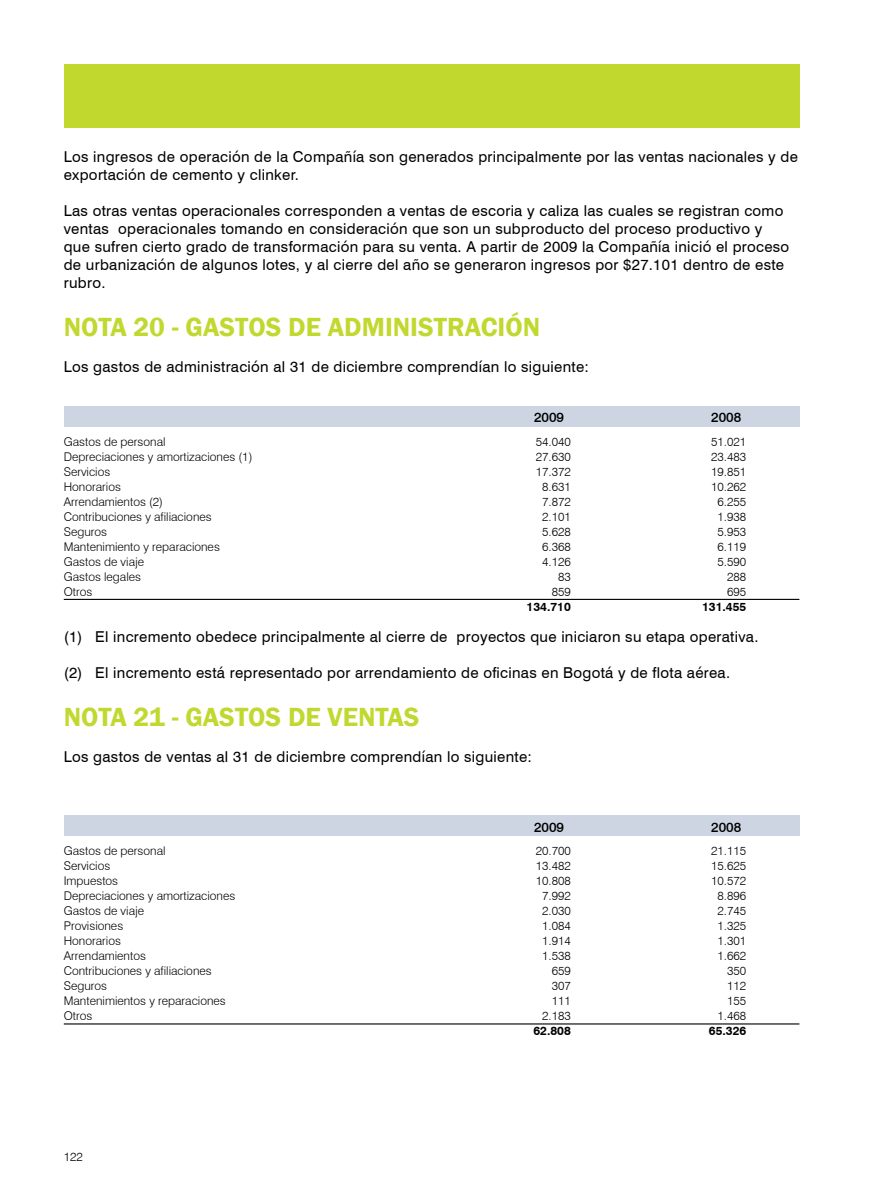
<style>
.page{position:relative;width:893px;height:1191px;background:#fff}
.page>*{position:absolute;margin:0;border:0;box-sizing:border-box;transform-origin:0 0}
.t1{font:600 27px "Franklin Gothic";color:#c1d82f}
.t2{font:15px/18px "Swiss 721 BT";letter-spacing:.02em;color:#000}
.t3{font:500 13.5px "Swiss 721 BT";color:#000}
.t4{font:300 12px "Swiss 721 BT";color:#000}
.t5{font:700 12px "Swiss 721 BT";color:#000}
</style>
<div class="page">
<div style="left:64px;top:64px;width:735px;height:64px;background:#c1d82f"></div>
<div style="left:64px;top:406px;width:735px;height:20px;background:#ccd5e1"></div>
<div style="left:64px;top:815px;width:735px;height:20px;background:#ccd5e1"></div>
<hr style="left:64px;top:599px;width:735px;height:1px;background:#000">
<hr style="left:64px;top:1023px;width:735px;height:1px;background:#000">
<p class="t2" style="left:64px;top:148px;width:736px">Los ingresos de operación de la Compañía son generados principalmente por las ventas nacionales y de exportación de cemento y clinker.</p>
<p class="t2" style="left:64px;top:202px;width:727px">Las otras ventas operacionales corresponden a ventas de escoria y caliza las cuales se registran como ventas operacionales tomando en consideración que son un subproducto del proceso productivo y que sufren cierto grado de transformación para su venta. A partir de 2009 la Compañía inició el proceso de urbanización de algunos lotes, y al cierre del año se generaron ingresos por $27.101 dentro de este rubro.</p>
<h1 class="t1" style="left:64px;top:310px;width:478px">NOTA 20 - GASTOS DE ADMINISTRACIÓN</h1>
<p class="t2" style="left:64px;top:358px;width:527px">Los gastos de administración al 31 de diciembre comprendían lo siguiente:</p>
<p class="t3" style="left:534px;top:409px;width:32px">2009</p>
<p class="t3" style="left:711px;top:409px;width:32px">2008</p>
<p class="t4" style="left:64px;top:434px;width:103px">Gastos de personal</p>
<p class="t4" style="left:536px;top:434px;width:37px">54.040</p>
<p class="t4" style="left:711px;top:434px;width:37px">51.021</p>
<p class="t4" style="left:64px;top:449px;width:190px">Depreciaciones y amortizaciones (1)</p>
<p class="t4" style="left:536px;top:449px;width:37px">27.630</p>
<p class="t4" style="left:711px;top:449px;width:37px">23.483</p>
<p class="t4" style="left:64px;top:464px;width:48px">Servicios</p>
<p class="t4" style="left:536px;top:464px;width:37px">17.372</p>
<p class="t4" style="left:711px;top:464px;width:37px">19.851</p>
<p class="t4" style="left:64px;top:479px;width:59px">Honorarios</p>
<p class="t4" style="left:542px;top:479px;width:30px">8.631</p>
<p class="t4" style="left:711px;top:479px;width:37px">10.262</p>
<p class="t4" style="left:64px;top:494px;width:101px">Arrendamientos (2)</p>
<p class="t4" style="left:542px;top:494px;width:30px">7.872</p>
<p class="t4" style="left:718px;top:494px;width:30px">6.255</p>
<p class="t4" style="left:64px;top:509px;width:149px">Contribuciones y afiliaciones</p>
<p class="t4" style="left:542px;top:509px;width:30px">2.101</p>
<p class="t4" style="left:718px;top:509px;width:30px">1.938</p>
<p class="t4" style="left:64px;top:524px;width:45px">Seguros</p>
<p class="t4" style="left:542px;top:524px;width:30px">5.628</p>
<p class="t4" style="left:718px;top:524px;width:30px">5.953</p>
<p class="t4" style="left:64px;top:539px;width:158px">Mantenimiento y reparaciones</p>
<p class="t4" style="left:542px;top:539px;width:30px">6.368</p>
<p class="t4" style="left:718px;top:539px;width:30px">6.119</p>
<p class="t4" style="left:64px;top:554px;width:82px">Gastos de viaje</p>
<p class="t4" style="left:542px;top:554px;width:30px">4.126</p>
<p class="t4" style="left:718px;top:554px;width:30px">5.590</p>
<p class="t4" style="left:64px;top:569px;width:79px">Gastos legales</p>
<p class="t4" style="left:558px;top:569px;width:14px">83</p>
<p class="t4" style="left:727px;top:569px;width:21px">288</p>
<p class="t4" style="left:64px;top:584px;width:30px">Otros</p>
<p class="t4" style="left:552px;top:584px;width:21px">859</p>
<p class="t4" style="left:727px;top:584px;width:21px">695</p>
<p class="t5" style="left:527px;top:599px;width:46px">134.710</p>
<p class="t5" style="left:702px;top:599px;width:46px">131.455</p>
<p class="t2" style="left:64px;top:628px;width:696px">(1) El incremento obedece principalmente al cierre de proyectos que iniciaron su etapa operativa.</p>
<p class="t2" style="left:64px;top:664px;width:668px">(2) El incremento está representado por arrendamiento de oficinas en Bogotá y de flota aérea.</p>
<h1 class="t1" style="left:64px;top:700px;width:357px">NOTA 21 - GASTOS DE VENTAS</h1>
<p class="t2" style="left:64px;top:748px;width:470px">Los gastos de ventas al 31 de diciembre comprendían lo siguiente:</p>
<p class="t3" style="left:534px;top:818px;width:32px">2009</p>
<p class="t3" style="left:711px;top:818px;width:32px">2008</p>
<p class="t4" style="left:64px;top:843px;width:103px">Gastos de personal</p>
<p class="t4" style="left:536px;top:843px;width:37px">20.700</p>
<p class="t4" style="left:711px;top:843px;width:37px">21.115</p>
<p class="t4" style="left:64px;top:858px;width:48px">Servicios</p>
<p class="t4" style="left:536px;top:858px;width:37px">13.482</p>
<p class="t4" style="left:711px;top:858px;width:37px">15.625</p>
<p class="t4" style="left:64px;top:873px;width:56px">Impuestos</p>
<p class="t4" style="left:536px;top:873px;width:37px">10.808</p>
<p class="t4" style="left:711px;top:873px;width:37px">10.572</p>
<p class="t4" style="left:64px;top:888px;width:173px">Depreciaciones y amortizaciones</p>
<p class="t4" style="left:542px;top:888px;width:30px">7.992</p>
<p class="t4" style="left:718px;top:888px;width:30px">8.896</p>
<p class="t4" style="left:64px;top:903px;width:82px">Gastos de viaje</p>
<p class="t4" style="left:542px;top:903px;width:30px">2.030</p>
<p class="t4" style="left:718px;top:903px;width:30px">2.745</p>
<p class="t4" style="left:64px;top:918px;width:61px">Provisiones</p>
<p class="t4" style="left:542px;top:918px;width:30px">1.084</p>
<p class="t4" style="left:718px;top:918px;width:30px">1.325</p>
<p class="t4" style="left:64px;top:933px;width:59px">Honorarios</p>
<p class="t4" style="left:542px;top:933px;width:30px">1.914</p>
<p class="t4" style="left:718px;top:933px;width:30px">1.301</p>
<p class="t4" style="left:64px;top:948px;width:84px">Arrendamientos</p>
<p class="t4" style="left:542px;top:948px;width:30px">1.538</p>
<p class="t4" style="left:718px;top:948px;width:30px">1.662</p>
<p class="t4" style="left:64px;top:963px;width:149px">Contribuciones y afiliaciones</p>
<p class="t4" style="left:552px;top:963px;width:21px">659</p>
<p class="t4" style="left:727px;top:963px;width:21px">350</p>
<p class="t4" style="left:64px;top:978px;width:45px">Seguros</p>
<p class="t4" style="left:552px;top:978px;width:21px">307</p>
<p class="t4" style="left:727px;top:978px;width:21px">112</p>
<p class="t4" style="left:64px;top:993px;width:163px">Mantenimientos y reparaciones</p>
<p class="t4" style="left:552px;top:993px;width:21px">111</p>
<p class="t4" style="left:727px;top:993px;width:21px">155</p>
<p class="t4" style="left:64px;top:1008px;width:30px">Otros</p>
<p class="t4" style="left:542px;top:1008px;width:30px">2.183</p>
<p class="t4" style="left:718px;top:1008px;width:30px">1.468</p>
<p class="t5" style="left:533px;top:1023px;width:39px">62.808</p>
<p class="t5" style="left:709px;top:1023px;width:39px">65.326</p>
<p class="t4" style="left:64px;top:1149px;width:21px">122</p>
</div>
